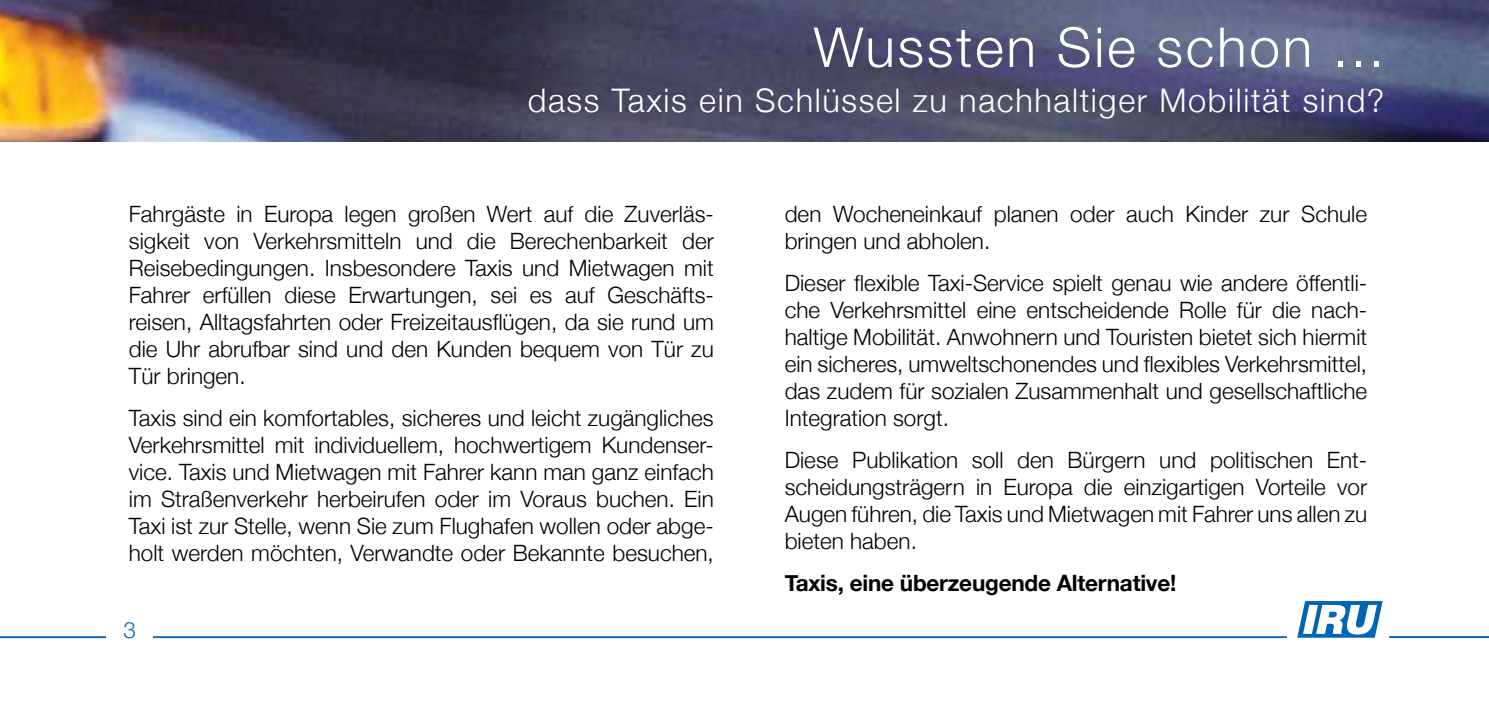
<style>
.page{position:relative;width:1489px;height:709px;background:#fff}
.page>*{position:absolute;margin:0;border:0;box-sizing:border-box;transform-origin:0 0}
.t1{font:300 55px "Helvetica Neue";letter-spacing:.05em;color:#fff}
.t2{font:300 32.5px "Helvetica Neue";letter-spacing:.05em;color:#fff}
.t3{font:300 22.5px/27px "Helvetica Neue";color:#000;text-align:justify}
.t4{font:700 22.5px "Helvetica Neue";letter-spacing:-.01em;color:#000}
.t5{font:300 22.5px "Helvetica Neue";color:#0066b3}
</style>
<div class="page">
<img style="left:0;top:0;width:1488px;height:142px">
<hr style="left:1388px;top:636px;width:100px;height:2px;background:#0066b3">
<svg style="left:1297px;top:601px;width:85px;height:36px"></svg>
<hr style="left:0;top:636px;width:1286px;height:2px;background:#0066b3">
<div style="left:106px;top:616px;width:47px;height:29px;background:#fff"></div>
<h1 class="t1" style="left:813px;top:14px;width:572px">Wussten Sie schon ...</h1>
<h2 class="t2" style="left:527px;top:80px;width:858px">dass Taxis ein Schlüssel zu nachhaltiger Mobilität sind?</h2>
<p class="t3" style="left:129px;top:200px;width:586px">Fahrgäste in Europa legen großen Wert auf die Zuverläs&shy;sigkeit von Verkehrsmitteln und die Berechenbarkeit der Reisebedingungen. Insbesondere Taxis und Mietwagen mit Fahrer erfüllen diese Erwartungen, sei es auf Geschäfts&shy;reisen, Alltagsfahrten oder Freizeitausflügen, da sie rund um die Uhr abrufbar sind und den Kunden bequem von Tür zu Tür bringen.</p>
<p class="t3" style="left:129px;top:404px;width:586px">Taxis sind ein komfortables, sicheres und leicht zugängliches Verkehrsmittel mit individuellem, hochwertigem Kundenser&shy;vice. Taxis und Mietwagen mit Fahrer kann man ganz einfach im Straßenverkehr herbeirufen oder im Voraus buchen. Ein Taxi ist zur Stelle, wenn Sie zum Flughafen wollen oder abge&shy;holt werden möchten, Verwandte oder Bekannte besuchen,</p>
<p class="t5" style="left:123px;top:616px;width:14px">3</p>
<p class="t3" style="left:784px;top:200px;width:584px">den Wocheneinkauf planen oder auch Kinder zur Schule bringen und abholen.</p>
<p class="t3" style="left:784px;top:269px;width:584px">Dieser flexible Taxi-Service spielt genau wie andere öffentli&shy;che Verkehrsmittel eine entscheidende Rolle für die nach&shy;haltige Mobilität. Anwohnern und Touristen bietet sich hiermit ein sicheres, umweltschonendes und flexibles Verkehrsmittel, das zudem für sozialen Zusammenhalt und gesellschaftliche Integration sorgt.</p>
<p class="t3" style="left:784px;top:446px;width:584px">Diese Publikation soll den Bürgern und politischen Ent&shy;scheidungsträgern in Europa die einzigartigen Vorteile vor Augen führen, die Taxis und Mietwagen mit Fahrer uns allen zu bieten haben.</p>
<p class="t4" style="left:784px;top:569px;width:393px">Taxis, eine überzeugende Alternative!</p>
</div>
